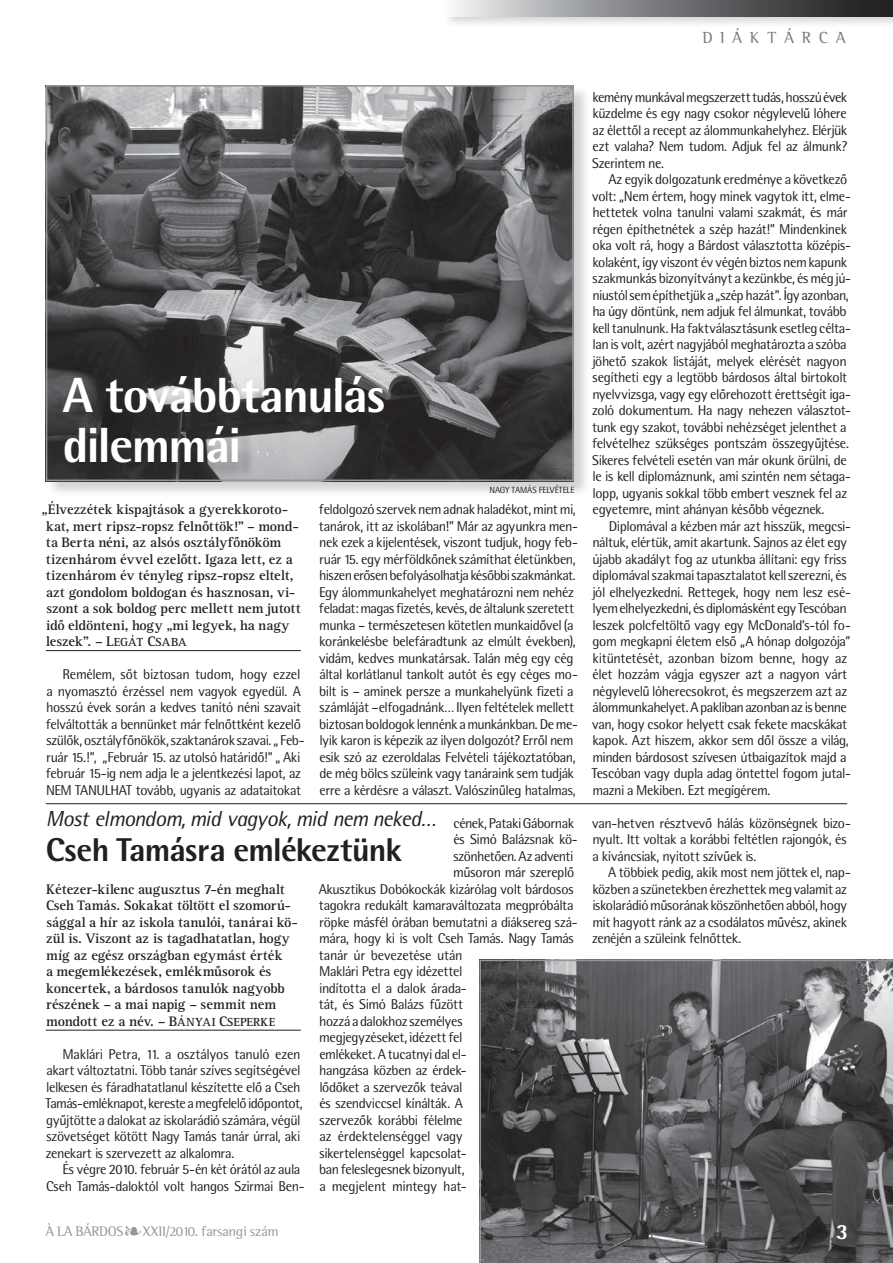
<style>
.page{position:relative;width:893px;height:1263px;background:#fff}
.page>*{position:absolute;margin:0;border:0;box-sizing:border-box;transform-origin:0 0}
.t1{font:700 49.5px/49.5px "Rotis Sm Sn XPFL";letter-spacing:-.005em;color:#fff}
.t2{font:700 33px "Rotis Sm Sn XPFL";letter-spacing:-.005em;color:#231f20}
.t3{font:italic 21.75px "Rotis Sm Sn PFL";letter-spacing:-.01em;color:#231f20}
.t4{font:700 21.75px "Rotis Sm Sn XPFL";color:#fff}
.t5{font:16.5px "Rotis Sm Srf PFL";letter-spacing:.505em;color:#77797b}
.t6{font:14.25px/16.5px "Rotis Sm Sn PFL";letter-spacing:.01em;color:#231f20}
.t7{font:700 14.25px/16.5px "Rotis Srf PFL";letter-spacing:.01em;color:#231f20}
.t8{font:14.25px "Rotis Sm Srf PFL";letter-spacing:.015em;color:#949698}
.t9{font:9px "Rotis Sm Sn PFL";letter-spacing:.03em;color:#231f20}
.s1{font-family:"Rotis Srf PFL Bold SC850";font-weight:400}
.s2{font-family:"Rotis Srf PFL Bold SC850";font-weight:400;font-size:12.15px}
</style>
<div class="page">
<hr style="left:46px;top:1030px;width:255px;height:1px;background:#231f20">
<svg style="left:479px;top:960px;width:414px;height:303px;background:#5b5b5d"></svg>
<div style="left:442px;top:0;width:451px;height:29px;background:#231f20;opacity:.2"></div>
<svg style="left:446px;top:0;width:447px;height:16px;background:#7b7b7d"></svg>
<hr style="left:46px;top:650px;width:255px;height:1px;background:#231f20">
<div style="left:46px;top:85px;width:544px;height:413px;background:#231f20;opacity:.2"></div>
<img style="left:49px;top:88px;width:522px;height:390px">
<div style="left:46px;top:85px;width:528px;height:396px;border:2px solid #949698"></div>
<div style="left:65px;top:378px;width:337px;height:102px;background:#231f20;opacity:.3"></div>
<hr style="left:46px;top:803px;width:801px;height:1px;background:#231f20">
<p class="t5" style="left:702px;top:27px;width:144px">diáktárca</p>
<h1 class="t1" style="left:63px;top:369px;width:324px">A továbbtanulás dilemmái</h1>
<p class="t9" style="left:489px;top:485px;width:66px">Nagy Tamás felvéte</p>
<p class="t9" style="left:567px;top:485px;width:8px">le</p>
<p class="t7" style="left:42px;top:501px;width:261px">„Élvezzétek kispajtások a gyerekkoroto&shy;kat, mert ripsz-ropsz felnőttök!” – mond&shy;ta Berta néni, az alsós osztályfőnököm tizenhárom évvel ezelőtt. Igaza lett, ez a tizenhárom év tényleg ripsz-ropsz eltelt, azt gondolom boldogan és hasznosan, vi&shy;szont a sok boldog perc mellett nem jutott idő eldönteni, hogy „mi legyek, ha nagy leszek”. – <span class="s1">L</span><span class="s2">EGÁT</span> <span class="s1">C</span><span class="s2">SABA</span></p>
<p class="t6" style="left:46px;top:666px;width:260px;text-indent:17px">Remélem, sőt biztosan tudom, hogy ezzel a nyomasztó érzéssel nem vagyok egyedül. A hosszú évek során a kedves tanító néni szavait felváltották a bennünket már felnőttként kezelő szülők, osztályfőnökök, szaktanárok szavai. „ Feb&shy;ruár 15.!”, „Február 15. az utolsó határidő!” „ Aki február 15-ig nem adja le a jelentkezési lapot, az NEM TANULHAT tovább, ugyanis az adataitokat</p>
<p class="t6" style="left:319px;top:501px;width:260px">feldolgozó szervek nem adnak haladékot, mint mi, tanárok, itt az iskolában!” Már az agyunkra men&shy;nek ezek a kijelentések, viszont tudjuk, hogy feb&shy;ruár 15. egy mérföldkőnek számíthat életünkben, hiszen erősen befolyásolhatja későbbi szakmánkat.<br>Egy álommunkahelyet meghatározni nem nehéz feladat: magas fizetés, kevés, de általunk szeretett munka – természetesen kötetlen munkaidővel (a koránkelésbe belefáradtunk az elmúlt években), vidám, kedves munkatársak. Talán még egy cég által korlátlanul tankolt autót és egy céges mo&shy;bilt is – aminek persze a munkahelyünk fizeti a számláját –elfogadnánk… Ilyen feltételek mellett biztosan boldogok lennénk a munkánkban. De me&shy;lyik karon is képezik az ilyen dolgozót? Erről nem esik szó az ezeroldalas Felvételi tájékoztatóban, de még bölcs szüleink vagy tanáraink sem tudják erre a kérdésre a választ. Valószínűleg hatalmas,</p>
<h3 class="t3" style="left:46px;top:806px;width:391px">Most elmondom, mid vagyok, mid nem neked…</h3>
<h2 class="t2" style="left:46px;top:828px;width:358px">Cseh Tamásra emlékeztünk</h2>
<p class="t6" style="left:453px;top:814px;width:122px">cének, Pataki Gábornak</p>
<p class="t6" style="left:453px;top:831px;width:126px">és Simó Balázsnak kö-</p>
<p class="t6" style="left:453px;top:847px;width:121px">szönhetően. Az adventi</p>
<p class="t6" style="left:453px;top:864px;width:122px">műsoron már szereplő</p>
<p class="t6" style="left:319px;top:880px;width:256px">Akusztikus Dobókockák kizárólag volt bárdosos</p>
<p class="t6" style="left:319px;top:897px;width:256px">tagokra redukált kamaraváltozata megpróbálta</p>
<p class="t6" style="left:319px;top:913px;width:260px">röpke másfél órában bemutatni a diáksereg szá-</p>
<p class="t6" style="left:319px;top:930px;width:256px">mára, hogy ki is volt Cseh Tamás. Nagy Tamás</p>
<p class="t6" style="left:319px;top:946px;width:144px">tanár úr bevezetése után</p>
<p class="t6" style="left:319px;top:963px;width:144px">Maklári Petra egy idézettel</p>
<p class="t6" style="left:319px;top:979px;width:149px">indította el a dalok árada-</p>
<p class="t6" style="left:319px;top:996px;width:145px">tát, és Simó Balázs fűzött</p>
<p class="t6" style="left:319px;top:1012px;width:145px">hozzá a dalokhoz személyes</p>
<p class="t6" style="left:319px;top:1029px;width:144px">megjegyzéseket, idézett fel</p>
<p class="t6" style="left:319px;top:1045px;width:149px">emlékeket. A tucatnyi dal el-</p>
<p class="t6" style="left:319px;top:1062px;width:149px">hangzása közben az érdek-</p>
<p class="t6" style="left:319px;top:1078px;width:144px">lődőket a szervezők teával</p>
<p class="t6" style="left:319px;top:1095px;width:144px">és szendviccsel kínálták. A</p>
<p class="t6" style="left:319px;top:1111px;width:144px">szervezők korábbi félelme</p>
<p class="t6" style="left:319px;top:1128px;width:145px">az érdektelenséggel vagy</p>
<p class="t6" style="left:319px;top:1144px;width:148px">sikertelenséggel kapcsolat-</p>
<p class="t6" style="left:319px;top:1161px;width:147px">ban feleslegesnek bizonyult,</p>
<p class="t6" style="left:319px;top:1177px;width:149px">a megjelent mintegy hat-</p>
<p class="t7" style="left:46px;top:881px;width:253px">Kétezer-kilenc augusztus 7-én meghalt Cseh Tamás. Sokakat töltött el szomorú&shy;sággal a hír az iskola tanulói, tanárai kö&shy;zül is. Viszont az is tagadhatatlan, hogy míg az egész országban egymást érték<br>a megemlékezések, emlékműsorok és koncertek, a bárdosos tanulók nagyobb részének – a mai napig – semmit nem mondott ez a név. – <span class="s1">B</span><span class="s2">ÁNYAI</span> <span class="s1">C</span><span class="s2">SEPERKE</span></p>
<p class="t6" style="left:45px;top:1045px;width:258px;text-indent:17px">Maklári Petra, 11. a osztályos tanuló ezen akart változtatni. Több tanár szíves segítségével lelkesen és fáradhatatlanul készítette elő a Cseh Tamás-emléknapot, kereste a megfelelő időpontot, gyűjtötte a dalokat az iskolarádió számára, végül szövetséget kötött Nagy Tamás tanár úrral, aki zenekart is szervezett az alkalomra.</p>
<p class="t6" style="left:46px;top:1161px;width:260px;text-indent:17px">És végre 2010. február 5-én két órától az aula<br>Cseh Tamás-daloktól volt hangos Szirmai Ben-</p>
<p class="t6" style="left:592px;top:88px;width:256px;text-align:justify">kemény munkával megszerzett tudás, hosszú évek küzdelme és egy nagy csokor négylevelű lóhere az élettől a recept az álommunkahelyhez. Elérjük ezt valaha? Nem tudom. Adjuk fel az álmunk?<br>Szerintem ne.</p>
<p class="t6" style="left:592px;top:171px;width:260px;text-indent:16px">Az egyik dolgozatunk eredménye a következő volt: „Nem értem, hogy minek vagytok itt, elme&shy;hettetek volna tanulni valami szakmát, és már régen építhetnétek a szép hazát!” Mindenkinek oka volt rá, hogy a Bárdost választotta középis&shy;kolaként, így viszont év végén biztos nem kapunk szakmunkás bizonyítványt a kezünkbe, és még jú&shy;niustól sem építhetjük a „szép hazát”. Így azonban, ha úgy döntünk, nem adjuk fel álmunkat, tovább kell tanulnunk. Ha faktválasztásunk esetleg célta&shy;lan is volt, azért nagyjából meghatározta a szóba jöhető szakok listáját, melyek elérését nagyon segítheti egy a legtöbb bárdosos által birtokolt nyelvvizsga, vagy egy előrehozott érettségit iga&shy;zoló dokumentum. Ha nagy nehezen választot&shy;tunk egy szakot, további nehézséget jelenthet a felvételhez szükséges pontszám összegyűjtése.<br>Sikeres felvételi esetén van már okunk örülni, de le is kell diplomáznunk, ami szintén nem sétaga&shy;lopp, ugyanis sokkal több embert vesznek fel az egyetemre, mint ahányan később végeznek.</p>
<p class="t6" style="left:592px;top:517px;width:260px;text-indent:17px">Diplomával a kézben már azt hisszük, megcsi&shy;náltuk, elértük, amit akartunk. Sajnos az élet egy újabb akadályt fog az utunkba állítani: egy friss diplomával szakmai tapasztalatot kell szerezni, és jól elhelyezkedni. Rettegek, hogy nem lesz esé&shy;lyem elhelyezkedni, és diplomásként egy Tescóban leszek polcfeltöltő vagy egy McDonald’s-tól fo&shy;gom megkapni életem első „A hónap dolgozója” kitüntetését, azonban bízom benne, hogy az élet hozzám vágja egyszer azt a nagyon várt négylevelű lóherecsokrot, és megszerzem azt az álommunkahelyet. A pakliban azonban az is benne van, hogy csokor helyett csak fekete macskákat kapok. Azt hiszem, akkor sem dől össze a világ, minden bárdosost szívesen útbaigazítok majd a Tescóban vagy dupla adag öntettel fogom jutal&shy;mazni a Mekiben. Ezt megígérem.</p>
<p class="t6" style="left:592px;top:814px;width:260px">van-hetven résztvevő hálás közönségnek bizo&shy;nyult. Itt voltak a korábbi feltétlen rajongók, és a kíváncsiak, nyitott szívűek is.</p>
<p class="t6" style="left:592px;top:864px;width:260px;text-indent:16px">A többiek pedig, akik most nem jöttek el, nap&shy;közben a szünetekben érezhettek meg valamit az iskolarádió műsorának köszönhetően abból, hogy mit hagyott ránk az a csodálatos művész, akinek zenéjén a szüleink felnőttek.</p>
<p class="t8" style="left:46px;top:1223px;width:234px">À La Bárdos•XXII/2010. farsangi szám</p>
<h3 class="t4" style="left:836px;top:1218px;width:13px">3</h3>
</div>
